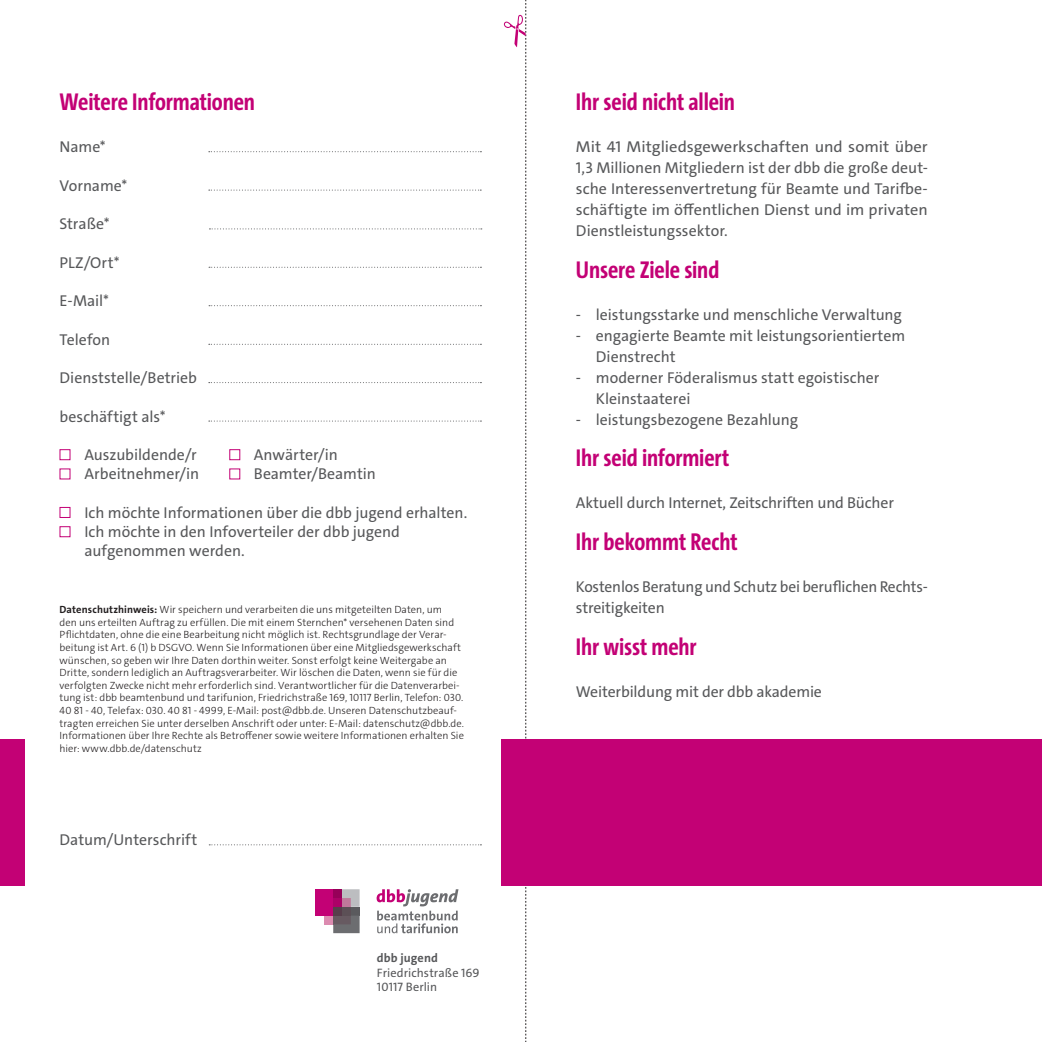
<style>
.page{position:relative;width:1042px;height:1042px;background:#fff}
.page>*{position:absolute;margin:0;border:0;box-sizing:border-box;transform-origin:0 0}
._05_Überschrift_14{font:700 24.5px "The Sans Cd LF7";letter-spacing:-.005em;color:#c30175}
._08_Fliesstext{font:15.75px/21px "The Sans C4 s";letter-spacing:-.005em;color:#57585a}
._08_Fliesstext-2{font:15.75px/21px "The Sans C4 s";letter-spacing:-.005em;color:#57585a;text-align:justify;scale:1.05 1}
._08a_Fliesstext_Einz{font:15.75px/21px "The Sans C4 s";color:#57585a}
._08_Fliesstext-3{font:12.25px "The Sans C4 s";letter-spacing:.01em;color:#57585a}
._08_Fliesstext-4{font:700 12.25px "The Sans C4 s";letter-spacing:.01em;color:#57585a}
.t1{font:300 10.5px/12.6px "The Sans C4 s";letter-spacing:.005em;color:#231f20}
.s1{font-weight:700}
</style>
<div class="page">
<div style="left:0;top:739px;width:25px;height:146px;background:#c30175"></div>
<svg style="left:504px;top:0;width:22px;height:1042px"></svg>
<div style="left:501px;top:739px;width:541px;height:146px;background:#c30175"></div>
<div style="left:60px;top:449px;width:10px;height:11px;border:1px solid #c30175"></div>
<div style="left:229px;top:449px;width:11px;height:11px;border:1px solid #c30175"></div>
<div style="left:60px;top:507px;width:10px;height:11px;border:1px solid #c30175"></div>
<div style="left:60px;top:526px;width:10px;height:11px;border:1px solid #c30175"></div>
<svg style="left:209px;top:151px;width:272px;height:1px"></svg>
<svg style="left:209px;top:190px;width:272px;height:1px"></svg>
<svg style="left:209px;top:228px;width:273px;height:1px"></svg>
<svg style="left:209px;top:267px;width:272px;height:1px"></svg>
<svg style="left:209px;top:305px;width:272px;height:1px"></svg>
<svg style="left:209px;top:344px;width:272px;height:1px"></svg>
<svg style="left:209px;top:844px;width:272px;height:1px"></svg>
<svg style="left:209px;top:382px;width:272px;height:1px"></svg>
<svg style="left:209px;top:421px;width:272px;height:1px"></svg>
<div style="left:316px;top:889px;width:17px;height:26px;background:#c30175"></div>
<div style="left:333px;top:889px;width:9px;height:9px;background:#970059"></div>
<div style="left:333px;top:898px;width:9px;height:9px;background:#ac0167"></div>
<div style="left:333px;top:907px;width:9px;height:8px;background:#573e4b"></div>
<svg style="left:342px;top:889px;width:18px;height:18px"></svg>
<div style="left:342px;top:907px;width:9px;height:8px;background:#5c5056"></div>
<div style="left:351px;top:907px;width:9px;height:8px;background:#5a5a5d"></div>
<svg style="left:333px;top:915px;width:27px;height:18px"></svg>
<div style="left:324px;top:915px;width:9px;height:9px;background:#dc8bb0"></div>
<svg style="left:377px;top:889px;width:81px;height:44px"></svg>
<p class="_05_Überschrift_14" style="left:60px;top:86px;width:197px">Weitere Informationen</p>
<p class="_08_Fliesstext" style="left:60px;top:136px;width:48px">Name*</p>
<p class="_08_Fliesstext" style="left:60px;top:175px;width:69px">Vorname*</p>
<p class="_08_Fliesstext" style="left:60px;top:213px;width:52px">Straße*</p>
<p class="_08_Fliesstext" style="left:60px;top:252px;width:62px">PLZ/Ort*</p>
<p class="_08_Fliesstext" style="left:60px;top:290px;width:51px">E-Mail*</p>
<p class="_08_Fliesstext" style="left:60px;top:329px;width:52px">Telefon</p>
<p class="_08_Fliesstext" style="left:60px;top:367px;width:139px">Dienststelle/Betrieb</p>
<p class="_08_Fliesstext" style="left:60px;top:406px;width:108px">beschäftigt als*</p>
<p class="_08_Fliesstext" style="left:84px;top:444px;width:114px">Auszubildende/r</p>
<p class="_08_Fliesstext" style="left:254px;top:444px;width:85px">Anwärter/in</p>
<p class="_08_Fliesstext" style="left:84px;top:464px;width:116px">Arbeitnehmer/in</p>
<p class="_08_Fliesstext" style="left:254px;top:464px;width:123px">Beamter/Beamtin</p>
<p class="_08_Fliesstext" style="left:84px;top:502px;width:384px">Ich möchte Informationen über die dbb jugend erhalten.</p>
<p class="_08_Fliesstext" style="left:84px;top:521px;width:317px">Ich möchte in den Infoverteiler der dbb jugend</p>
<p class="_08_Fliesstext" style="left:84px;top:541px;width:162px">aufgenommen werden.</p>
<p class="t1" style="left:60px;top:603px;width:406px"><span class="s1">Datenschutzhinweis:</span> Wir speichern und verarbeiten die uns mitgeteilten Daten, um<br>den uns erteilten Auftrag zu erfüllen. Die mit einem Sternchen* versehenen Daten sind Pflichtdaten, ohne die eine Bearbeitung nicht möglich ist. Rechtsgrundlage der Verar&shy;beitung ist Art. 6 (1) b DSGVO. Wenn Sie Informationen über eine Mitgliedsgewerkschaft wünschen, so geben wir Ihre Daten dorthin weiter. Sonst erfolgt keine Weitergabe an Dritte, sondern lediglich an Auftragsverarbeiter. Wir löschen die Daten, wenn sie für die verfolgten Zwecke nicht mehr erforderlich sind. Verantwortlicher für die Datenverarbei&shy;tung ist: dbb beamtenbund und tarifunion, Friedrichstraße 169, 10117 Berlin, Telefon: 030.<br>40 81 - 40, Telefax: 030. 40 81 - 4999, E-Mail: post@dbb.de. Unseren Datenschutzbeauf&shy;tragten erreichen Sie unter derselben Anschrift oder unter: E-Mail: datenschutz@dbb.de.<br>Informationen über Ihre Rechte als Betroffener sowie weitere Informationen erhalten Sie hier: www.dbb.de/datenschutz</p>
<p class="_08_Fliesstext" style="left:60px;top:829px;width:139px">Datum/Unterschrift</p>
<p class="_08_Fliesstext-4" style="left:377px;top:950px;width:63px">dbb jugend</p>
<p class="_08_Fliesstext-3" style="left:377px;top:964px;width:104px">Friedrichstraße 169</p>
<p class="_08_Fliesstext-3" style="left:377px;top:979px;width:62px">10117 Berlin</p>
<p class="_05_Überschrift_14" style="left:576px;top:86px;width:161px">Ihr seid nicht allein</p>
<p class="_08_Fliesstext-2" style="left:576px;top:136px;width:337px">Mit 41 Mitgliedsgewerkschaften und somit über 1,3 Millionen Mitgliedern ist der dbb die große deut&shy;sche Interessenvertretung für Beamte und Tarifbe&shy;schäftigte im öffentlichen Dienst und im privaten Dienstleistungssektor.</p>
<p class="_05_Überschrift_14" style="left:576px;top:254px;width:145px">Unsere Ziele sind</p>
<p class="_08a_Fliesstext_Einz" style="left:576px;top:304px;width:327px">- leistungsstarke und menschliche Verwaltung</p>
<p class="_08a_Fliesstext_Einz" style="left:596px;top:325px;width:311px;text-indent:-20px">- engagierte Beamte mit leistungsorientiertem<br>Dienstrecht</p>
<p class="_08a_Fliesstext_Einz" style="left:596px;top:367px;width:285px;text-indent:-20px">- moderner Föderalismus statt egoistischer<br>Kleinstaaterei</p>
<p class="_08a_Fliesstext_Einz" style="left:576px;top:409px;width:224px">- leistungsbezogene Bezahlung</p>
<p class="_05_Überschrift_14" style="left:576px;top:442px;width:155px">Ihr seid informiert</p>
<p class="_08_Fliesstext" style="left:576px;top:493px;width:319px">Aktuell durch Internet, Zeitschriften und Bücher</p>
<p class="_05_Überschrift_14" style="left:576px;top:526px;width:163px">Ihr bekommt Recht</p>
<p class="_08_Fliesstext" style="left:576px;top:576px;width:353px">Kostenlos Beratung und Schutz bei beruflichen Rechts&shy;streitigkeiten</p>
<p class="_05_Überschrift_14" style="left:576px;top:631px;width:122px">Ihr wisst mehr</p>
<p class="_08_Fliesstext" style="left:576px;top:681px;width:247px">Weiterbildung mit der dbb akademie</p>
</div>
